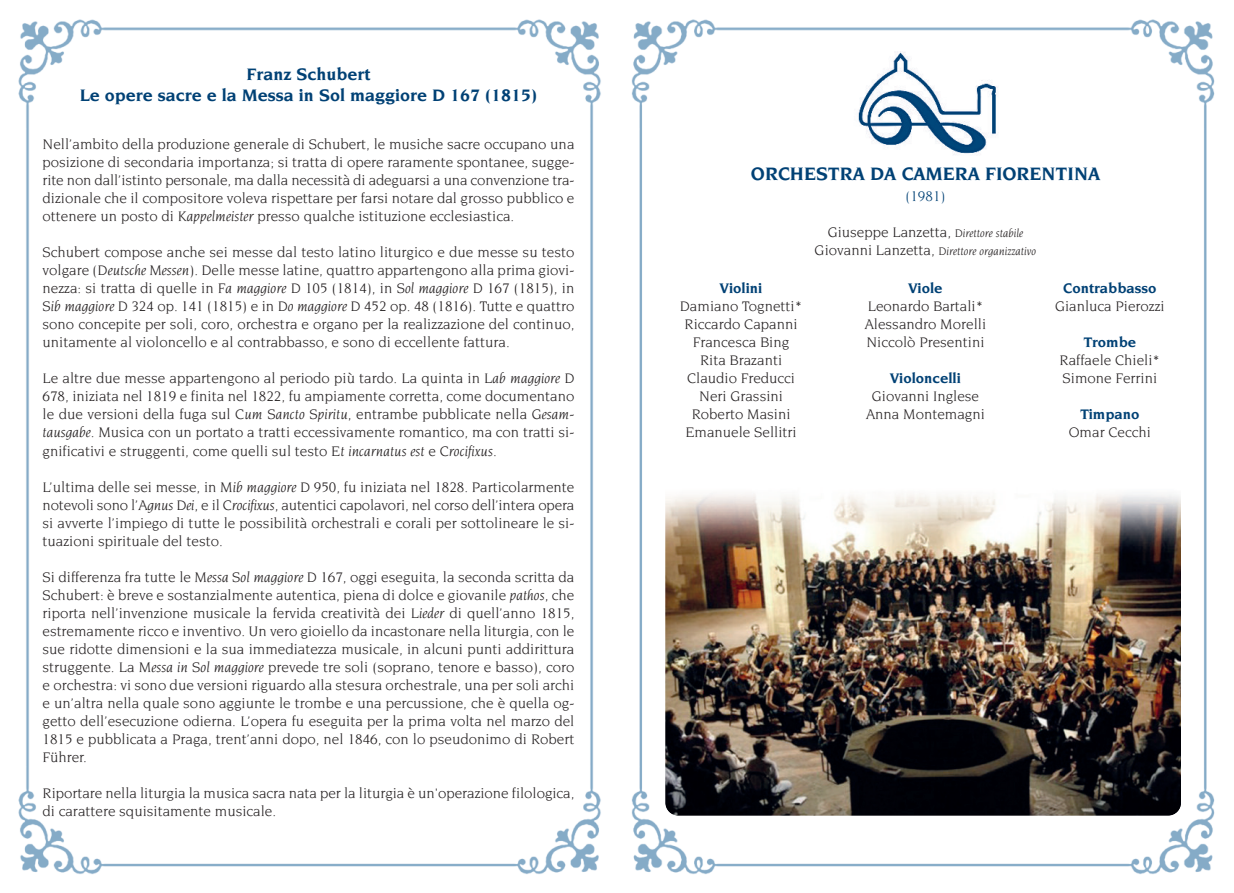
<style>
.page{position:relative;width:1234px;height:893px;background:#fff}
.page>*{position:absolute;margin:0;border:0;box-sizing:border-box;transform-origin:0 0}
.t1{font:700 19.5px "Novarese Std";color:#004175}
.t2{font:700 18px/21px "Novarese Std";color:#004175;text-align:center}
.t3{font:15px/18px "Novarese Std";color:#231f20;text-align:justify}
.t4{font:700 15px "Novarese Std";color:#004175}
.t5{font:15px "Novarese Std";color:#004175}
.t6{font:italic 12px "Novarese Std";color:#231f20}
.s1{font-style:italic}
.s2{font-style:italic;font-size:12px}
.s3{font-style:normal;font-size:15px}
</style>
<div class="page">
<img style="left:18px;top:19px;width:1197px;height:855px">
<img style="left:665px;top:803px;width:515px;height:12px">
<img style="left:848px;top:51px;width:154px;height:106px">
<p class="t2" style="left:80px;top:64px;width:459px">Franz Schubert<br>Le opere sacre e la Messa in Sol maggiore D 167 (1815)</p>
<p class="t3" style="left:43px;top:136px;width:533px">Nell’ambito della produzione generale di Schubert, le musiche sacre occupano una posizione di secondaria importanza; si tratta di opere raramente spontanee, sugge&shy;rite non dall’istinto personale, ma dalla necessità di adeguarsi a una convenzione tra&shy;dizionale che il compositore voleva rispettare per farsi notare dal grosso pubblico e ottenere un posto di <span class="s1">Kappelmeister</span> presso qualche istituzione ecclesiastica.</p>
<p class="t3" style="left:43px;top:244px;width:533px">Schubert compose anche sei messe dal testo latino liturgico e due messe su testo volgare (<span class="s1">Deutsche Messen</span>). Delle messe latine, quattro appartengono alla prima giovi&shy;nezza: si tratta di quelle in <span class="s1">Fa maggiore</span> D 105 (1814), in <span class="s1">Sol maggiore</span> D 167 (1815), in <span class="s1">Sib maggiore</span> D 324 op. 141 (1815) e in <span class="s1">Do maggiore</span> D 452 op. 48 (1816). Tutte e quattro sono concepite per soli, coro, orchestra e organo per la realizzazione del continuo, unitamente al violoncello e al contrabbasso, e sono di eccellente fattura.</p>
<p class="t3" style="left:43px;top:370px;width:533px">Le altre due messe appartengono al periodo più tardo. La quinta in <span class="s1">Lab maggiore</span> D 678, iniziata nel 1819 e finita nel 1822, fu ampiamente corretta, come documentano le due versioni della fuga sul <span class="s1">Cum Sancto Spiritu</span>, entrambe pubblicate nella <span class="s1">Gesam&shy;tausgabe</span>. Musica con un portato a tratti eccessivamente romantico, ma con tratti si&shy;gnificativi e struggenti, come quelli sul testo <span class="s1">Et incarnatus est</span> e <span class="s1">Crocifixus</span>.</p>
<p class="t3" style="left:43px;top:478px;width:533px">L’ultima delle sei messe, in <span class="s1">Mib maggiore</span> D 950, fu iniziata nel 1828. Particolarmente notevoli sono l’<span class="s1">Agnus Dei</span>, e il <span class="s1">Crocifixus</span>, autentici capolavori, nel corso dell’intera opera si avverte l’impiego di tutte le possibilità orchestrali e corali per sottolineare le si&shy;tuazioni spirituale del testo.</p>
<p class="t3" style="left:43px;top:568px;width:533px">Si differenza fra tutte le <span class="s1">Messa Sol maggiore</span> D 167, oggi eseguita, la seconda scritta da Schubert: è breve e sostanzialmente autentica, piena di dolce e giovanile <span class="s1">pathos</span>, che riporta nell’invenzione musicale la fervida creatività dei <span class="s1">Lieder</span> di quell’anno 1815, estremamente ricco e inventivo. Un vero gioiello da incastonare nella liturgia, con le sue ridotte dimensioni e la sua immediatezza musicale, in alcuni punti addirittura struggente. La <span class="s1">Messa in Sol maggiore</span> prevede tre soli (soprano, tenore e basso), coro e orchestra: vi sono due versioni riguardo alla stesura orchestrale, una per soli archi e un’altra nella quale sono aggiunte le trombe e una percussione, che è quella og&shy;getto dell’esecuzione odierna. L’opera fu eseguita per la prima volta nel marzo del 1815 e pubblicata a Praga, trent’anni dopo, nel 1846, con lo pseudonimo di Robert Führer.</p>
<p class="t3" style="left:43px;top:784px;width:533px">Riportare nella liturgia la musica sacra nata per la liturgia è un'operazione filologica, di carattere squisitamente musicale.</p>
<h1 class="t1" style="left:750px;top:166px;width:350px">ORCHESTRA DA CAMERA FIORENTINA</h1>
<p class="t5" style="left:905px;top:190px;width:42px">(1981)</p>
<p class="t3" style="left:827px;top:223px;width:197px">Giuseppe Lanzetta, <span class="s2">Direttore stabile</span></p>
<p class="t6" style="left:814px;top:246px;width:223px"><span class="s3">Giovanni Lanzetta,</span> Direttore organizzativo</p>
<p class="t4" style="left:719px;top:282px;width:44px">Violini</p>
<p class="t3" style="left:679px;top:298px;width:124px;text-align:center">Damiano Tognetti*<br>Riccardo Capanni<br>Francesca Bing<br>Rita Brazanti<br>Claudio Freducci<br>Neri Grassini<br>Roberto Masini<br>Emanuele Sellitri</p>
<p class="t4" style="left:908px;top:282px;width:36px">Viole</p>
<p class="t3" style="left:864px;top:298px;width:123px;text-align:left">Leonardo Bartali*<br>Alessandro Morelli<br>Niccolò Presentini</p>
<p class="t4" style="left:889px;top:372px;width:72px">Violoncelli</p>
<p class="t3" style="left:865px;top:388px;width:120px;text-align:center">Giovanni Inglese<br>Anna Montemagni</p>
<p class="t4" style="left:1062px;top:282px;width:95px">Contrabbasso</p>
<p class="t3" style="left:1054px;top:298px;width:111px">Gianluca Pierozzi</p>
<p class="t4" style="left:1083px;top:336px;width:54px">Trombe</p>
<p class="t3" style="left:1059px;top:352px;width:102px">Raffaele Chieli*<br>Simone Ferrini</p>
<p class="t4" style="left:1079px;top:408px;width:61px">Timpano</p>
<p class="t3" style="left:1068px;top:424px;width:84px">Omar Cecchi</p>
</div>
